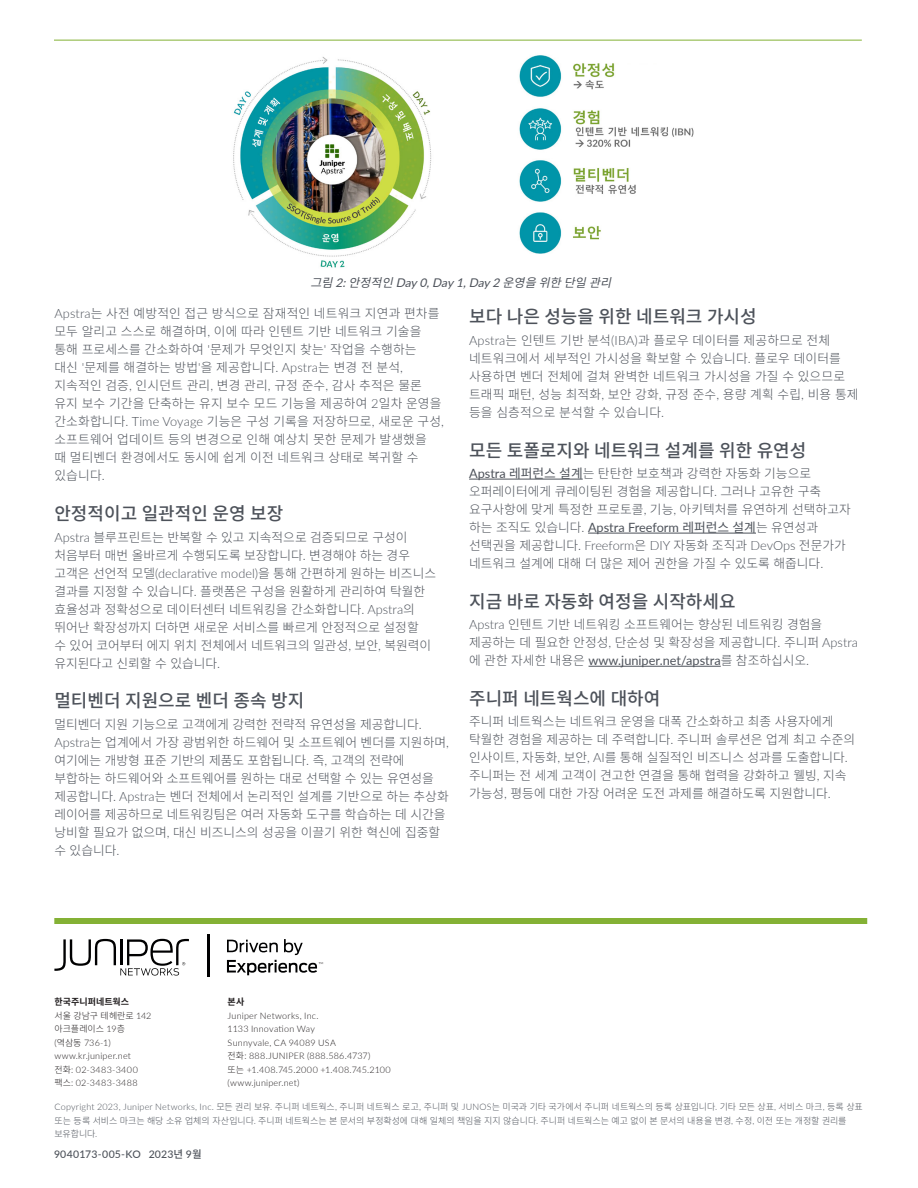
<style>
.page{position:relative;width:918px;height:1188px;background:#fff}
.page>*{position:absolute;margin:0;border:0;box-sizing:border-box;transform-origin:0 0}
.t1{font:500 18px "Source Han Sans KR";color:#4d525a}
.t2{font:300 12.75px/18px "Source Han Sans KR";color:#4d525a}
.Caption_-_Figure{font:italic 12px "Lato";color:#4d525a}
.t3{font:500 10.5px "Lato";letter-spacing:.015em;color:#4d525a}
.t4{font:300 9px/13.5px "Source Han Sans KR";letter-spacing:-.005em;color:#4d525a}
.t5{font:300 9px/13.5px "Lato";letter-spacing:.025em;color:#231f20}
.t6{font:300 9px/13.5px "Source Han Sans KR";letter-spacing:-.005em;color:#231f20}
.t7{font:700 9px "Source Han Sans KR";color:#231f20}
.t8{font:300 6.9px "Lato";color:#231f20}
.s1{font-family:"Source Han Sans KR"}
.s2{font-family:"Lato"}
.s3{font-family:"Lato";font-weight:400}
.s4{font-weight:400}
.s5{font-weight:700}
</style>
<div class="page">
<hr style="left:54px;top:40px;width:808px;height:1px;background:#84b135">
<div style="left:54px;top:918px;width:813px;height:6px;background:#84b135"></div>
<hr style="left:207px;top:934px;width:2px;height:43px;background:#040503">
<hr style="left:207px;top:935px;width:2px;height:42px;background:#000001">
<svg style="left:227px;top:939px;width:90px;height:36px"></svg>
<svg style="left:54px;top:939px;width:135px;height:37px"></svg>
<hr style="left:469px;top:479px;width:114px;height:1px;background:#4d525a">
<hr style="left:588px;top:533px;width:168px;height:1px;background:#4d525a">
<hr style="left:589px;top:666px;width:132px;height:1px;background:#4d525a">
<img style="left:233px;top:55px;width:461px;height:213px">
<p class="Caption_-_Figure" style="left:310px;top:274px;width:310px"><span class="s1">그림</span>2:<span class="s1">안정적인</span>Day0,Day1,Day2 <span class="s1">운영을위한단일관리</span></p>
<p class="t2" style="left:54px;top:305px;width:391px"><span class="s2">Apstra</span>는 사전 예방적인 접근 방식으로 잠재적인 네트워크 지연과 편차를 모두 알리고 스스로 해결하며<span class="s2">,</span> 이에 따라 인텐트 기반 네트워크 기술을 통해 프로세스를 간소화하여 <span class="s2">'</span>문제가 무엇인지 찾는<span class="s2">'</span> 작업을 수행하는<br>대신 <span class="s2">'</span>문제를 해결하는 방법<span class="s2">'</span>을 제공합니다<span class="s2">. Apstra</span>는 변경 전 분석<span class="s2">, </span>지속적인 검증<span class="s2">,</span> 인시던트 관리<span class="s2">,</span> 변경 관리<span class="s2">,</span> 규정 준수<span class="s2">,</span> 감사 추적은 물론 유지 보수 기간을 단축하는 유지 보수 모드 기능을 제공하여 <span class="s2">2</span>일차 운영을 간소화합니다<span class="s2">. Time Voyage</span> 기능은 구성 기록을 저장하므로<span class="s2">,</span> 새로운 구성<span class="s2">, </span>소프트웨어 업데이트 등의 변경으로 인해 예상치 못한 문제가 발생했을<br>때 멀티벤더 환경에서도 동시에 쉽게 이전 네트워크 상태로 복귀할 수 있습니다<span class="s2">.</span></p>
<h1 class="t1" style="left:54px;top:504px;width:230px">안정적이고 일관적인 운영 보장</h1>
<p class="t2" style="left:54px;top:528px;width:383px"><span class="s2">Apstra</span> 블루프린트는 반복할 수 있고 지속적으로 검증되므로 구성이 처음부터 매번 올바르게 수행되도록 보장합니다<span class="s2">.</span> 변경해야 하는 경우 고객은 선언적 모델<span class="s2">(declarative model)</span>을 통해 간편하게 원하는 비즈니스 결과를 지정할 수 있습니다<span class="s2">.</span> 플랫폼은 구성을 원활하게 관리하여 탁월한 효율성과 정확성으로 데이터센터 네트워킹을 간소화합니다<span class="s2">. Apstra</span>의 뛰어난 확장성까지 더하면 새로운 서비스를 빠르게 안정적으로 설정할<br>수 있어 코어부터 에지 위치 전체에서 네트워크의 일관성<span class="s2">,</span> 보안<span class="s2">,</span> 복원력이 유지된다고 신뢰할 수 있습니다<span class="s2">.</span></p>
<h1 class="t1" style="left:54px;top:691px;width:251px">멀티벤더 지원으로 벤더 종속 방지</h1>
<p class="t2" style="left:54px;top:715px;width:396px">멀티벤더 지원 기능으로 고객에게 강력한 전략적 유연성을 제공합니다<span class="s2">.<br>Apstra</span>는 업계에서 가장 광범위한 하드웨어 및 소프트웨어 벤더를 지원하며<span class="s2">, </span>여기에는 개방형 표준 기반의 제품도 포함됩니다<span class="s2">.</span> 즉<span class="s2">,</span> 고객의 전략에 부합하는 하드웨어와 소프트웨어를 원하는 대로 선택할 수 있는 유연성을 제공합니다<span class="s2">. Apstra</span>는 벤더 전체에서 논리적인 설계를 기반으로 하는 추상화 레이어를 제공하므로 네트워킹팀은 여러 자동화 도구를 학습하는 데 시간을 낭비할 필요가 없으며<span class="s2">,</span> 대신 비즈니스의 성공을 이끌기 위한 혁신에 집중할 수 있습니다<span class="s2">.</span></p>
<h1 class="t1" style="left:469px;top:307px;width:289px">보다 나은 성능을 위한 네트워크 가시성</h1>
<p class="t2" style="left:469px;top:331px;width:391px"><span class="s2">Apstra</span>는 인텐트 기반 분석<span class="s2">(IBA)</span>과 플로우 데이터를 제공하므로 전체 네트워크에서 세부적인 가시성을 확보할 수 있습니다<span class="s2">.</span> 플로우 데이터를 사용하면 벤더 전체에 걸쳐 완벽한 네트워크 가시성을 가질 수 있으므로 트래픽 패턴<span class="s2">,</span> 성능 최적화<span class="s2">,</span> 보안 강화<span class="s2">,</span> 규정 준수<span class="s2">,</span> 용량 계획 수립<span class="s2">,</span> 비용 통제 등을 심층적으로 분석할 수 있습니다<span class="s2">.</span></p>
<h1 class="t1" style="left:469px;top:440px;width:339px">모든 토폴로지와 네트워크 설계를 위한 유연성</h1>
<p class="t2" style="left:469px;top:464px;width:383px"><span class="s3">Apstra</span> <span class="s4">레퍼런스 설계</span>는 탄탄한 보호책과 강력한 자동화 기능으로 오퍼레이터에게 큐레이팅된 경험을 제공합니다<span class="s2">.</span> 그러나 고유한 구축 요구사항에 맞게 특정한 프로토콜<span class="s2">,</span> 기능<span class="s2">,</span> 아키텍처를 유연하게 선택하고자 하는 조직도 있습니다<span class="s2">.</span> <span class="s3">Apstra Freeform</span> <span class="s4">레퍼런스 설계</span>는 유연성과 선택권을 제공합니다<span class="s2">. Freeform</span>은 <span class="s2">DIY</span> 자동화 조직과 <span class="s2">DevOps</span> 전문가가 네트워크 설계에 대해 더 많은 제어 권한을 가질 수 있도록 해줍니다<span class="s2">.</span></p>
<h1 class="t1" style="left:469px;top:591px;width:268px">지금 바로 자동화 여정을 시작하세요</h1>
<p class="t2" style="left:469px;top:616px;width:390px"><span class="s2">Apstra</span> 인텐트 기반 네트워킹 소프트웨어는 향상된 네트워킹 경험을 제공하는 데 필요한 안정성<span class="s2">,</span> 단순성 및 확장성을 제공합니다<span class="s2">.</span> 주니퍼 <span class="s2">Apstra </span>에 관한 자세한 내용은 <span class="s3">www.juniper.net/apstra</span>를 참조하십시오<span class="s2">.</span></p>
<h1 class="t1" style="left:469px;top:688px;width:193px">주니퍼 네트웍스에 대하여</h1>
<p class="t2" style="left:469px;top:713px;width:388px">주니퍼 네트웍스는 네트워크 운영을 대폭 간소화하고 최종 사용자에게 탁월한 경험을 제공하는 데 주력합니다<span class="s2">.</span> 주니퍼 솔루션은 업계 최고 수준의 인사이트<span class="s2">,</span> 자동화<span class="s2">,</span> 보안<span class="s2">, AI</span>를 통해 실질적인 비즈니스 성과를 도출합니다<span class="s2">. </span>주니퍼는 전 세계 고객이 견고한 연결을 통해 협력을 강화하고 웰빙<span class="s2">,</span> 지속 가능성<span class="s2">,</span> 평등에 대한 가장 어려운 도전 과제를 해결하도록 지원합니다<span class="s2">.</span></p>
<p class="t8" style="left:318px;top:960px;width:7px">™</p>
<p class="t6" style="left:54px;top:995px;width:99px"><span class="s5">한국주니퍼네트웍스<br></span>서울 강남구 테헤란로 <span class="s2">142 </span>아크플레이스 <span class="s2">19</span>층</p>
<p class="t5" style="left:54px;top:1035px;width:85px">(<span class="s1">역삼동</span> 736-1) www.kr.juniper.net <span class="s1">전화</span>: 02-3483-3400 <span class="s1">팩스</span>: 02-3483-3488</p>
<p class="t7" style="left:228px;top:997px;width:18px">본사</p>
<p class="t5" style="left:228px;top:1008px;width:165px">Juniper Networks, Inc.<br>1133 Innovation Way<br>Sunnyvale, CA 94089 USA<br><span class="s1">전화</span>: 888.JUNIPER (888.586.4737)<br><span class="s1">또는</span> +1.408.745.2000 +1.408.745.2100 (www.juniper.net)</p>
<p class="t4" style="left:54px;top:1101px;width:810px"><span class="s2">Copyright 2023, Juniper Networks, Inc.</span> 모든 권리 보유<span class="s2">.</span> 주니퍼 네트웍스<span class="s2">,</span> 주니퍼 네트웍스 로고<span class="s2">,</span> 주니퍼 및 <span class="s2">JUNOS</span>는 미국과 기타 국가에서 주니퍼 네트웍스의 등록 상표입니다<span class="s2">.</span> 기타 모든 상표<span class="s2">,</span> 서비스 마크<span class="s2">,</span> 등록 상표 또는 등록 서비스 마크는 해당 소유 업체의 자산입니다<span class="s2">.</span> 주니퍼 네트웍스는 본 문서의 부정확성에 대해 일체의 책임을 지지 않습니다<span class="s2">.</span> 주니퍼 네트웍스는 예고 없이 본 문서의 내용을 변경<span class="s2">,</span> 수정<span class="s2">,</span> 이전 또는 개정할 권리를 보유합니다<span class="s2">.</span></p>
<p class="t3" style="left:54px;top:1147px;width:149px">9040173-005-KO 2023<span class="s1">년</span> 9<span class="s1">월</span></p>
</div>
